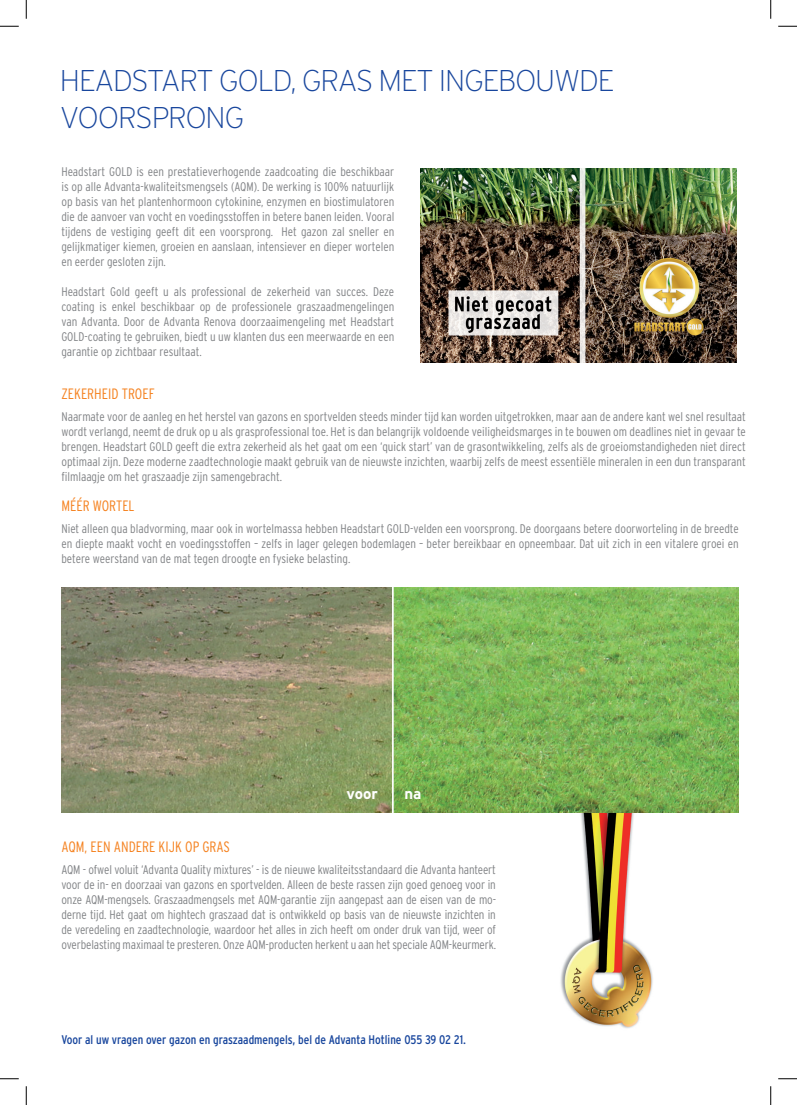
<style>
.page{position:relative;width:797px;height:1105px;background:#fff}
.page>*{position:absolute;margin:0;border:0;box-sizing:border-box;transform-origin:0 0}
.t1{font:200 30px "Interstate";letter-spacing:-.04em;color:#18469d}
.t2{font:300 condensed 15px "Interstate";color:#f58220}
.t3{font:700 15px "Interstate";color:#fff}
.t4{font:300 condensed 12.5px/15px "Interstate";color:#808285;text-align:justify}
.t5{font:condensed 12.5px "Interstate";color:#18469d}
</style>
<div class="page">
<img style="left:518px;top:812px;width:175px;height:216px">
<img style="left:420px;top:169px;width:316px;height:193px">
<img style="left:61px;top:588px;width:677px;height:224px">
<svg style="left:0;top:25px;width:19px;height:2px"></svg>
<svg style="left:778px;top:25px;width:19px;height:2px"></svg>
<svg style="left:0;top:1078px;width:19px;height:1px"></svg>
<svg style="left:778px;top:1078px;width:19px;height:1px"></svg>
<svg style="left:25px;top:0;width:2px;height:19px"></svg>
<svg style="left:25px;top:1086px;width:2px;height:19px"></svg>
<svg style="left:770px;top:0;width:1px;height:19px"></svg>
<svg style="left:770px;top:1086px;width:1px;height:19px"></svg>
<h1 class="t1" style="left:60px;top:62px;width:19px">HEAD</h1>
<h1 class="t1" style="left:132px;top:62px;width:323px">START GO LD, GRAS MET INGE</h1>
<h1 class="t1" style="left:498px;top:62px;width:98px">BOUWDE</h1>
<h1 class="t1" style="left:60px;top:99px;width:20px">VOOR</h1>
<h1 class="t1" style="left:136px;top:99px;width:52px">SPRONG</h1>
<p class="t4" style="left:61px;top:164px;width:334px">Headstart GOLD is een prestatieverhogende zaadcoating die beschikbaar is op alle Advanta-kwaliteitsmengsels (AQM). De werking is 100% natuurlijk op basis van het plantenhormoon cytokinine, enzymen en biostimulatoren die de aanvoer van vocht en voedingsstoffen in betere banen leiden. Vooral tijdens de vestiging geeft dit een voorsprong. Het gazon zal sneller en gelijkmatiger kiemen, groeien en aanslaan, intensiever en dieper wortelen en eerder gesloten zijn.</p>
<p class="t4" style="left:61px;top:284px;width:334px">Headstart Gold geeft u als professional de zekerheid van succes. Deze coating is enkel beschikbaar op de professionele graszaadmengelingen van Advanta. Door de Advanta Renova doorzaaimengeling met Headstart GOLD-coating te gebruiken, biedt u uw klanten dus een meerwaarde en een garantie op zichtbaar resultaat.</p>
<p class="t2" style="left:61px;top:384px;width:14px">Zekerheid</p>
<p class="t2" style="left:122px;top:384px;width:34px">troef</p>
<p class="t4" style="left:61px;top:409px;width:686px">Naarmate voor de aanleg en het herstel van gazons en sportvelden steeds minder tijd kan worden uitgetrokken, maar aan de andere kant wel snel resultaat wordt verlangd, neemt de druk op u als grasprofessional toe. Het is dan belangrijk voldoende veiligheidsmarges in te bouwen om deadlines niet in gevaar te brengen. Headstart GOLD geeft die extra zekerheid als het gaat om een ‘quick start’ van de grasontwikkeling, zelfs als de groeiomstandigheden niet direct optimaal zijn. Deze moderne zaadtechnologie maakt gebruik van de nieuwste inzichten, waarbij zelfs de meest essentiële mineralen in een dun transparant filmlaagje om het graszaadje zijn samengebracht.</p>
<p class="t2" style="left:61px;top:497px;width:55px">Méér wortel</p>
<p class="t4" style="left:61px;top:521px;width:679px">Niet alleen qua bladvorming, maar ook in wortelmassa hebben Headstart GOLD-velden een voorsprong. De doorgaans betere doorworteling in de breedte en diepte maakt vocht en voedingsstoffen – zelfs in lager gelegen bodemlagen – beter bereikbaar en opneembaar. Dat uit zich in een vitalere groei en betere weerstand van de mat tegen droogte en fysieke belasting.</p>
<p class="t3" style="left:346px;top:784px;width:33px">voor</p>
<p class="t3" style="left:404px;top:784px;width:19px">na</p>
<p class="t2" style="left:61px;top:837px;width:75px">AQM, een andere</p>
<p class="t2" style="left:159px;top:837px;width:7px">kijk</p>
<p class="t2" style="left:185px;top:837px;width:25px">op gras</p>
<p class="t4" style="left:61px;top:862px;width:436px">AQM - ofwel voluit ‘Advanta Quality mixtures’ - is de nieuwe kwaliteitsstandaard die Advanta hanteert voor de in- en doorzaai van gazons en sportvelden. Alleen de beste rassen zijn goed genoeg voor in onze AQM-mengsels. Graszaadmengsels met AQM-garantie zijn aangepast aan de eisen van de mo&shy;derne tijd. Het gaat om hightech graszaad dat is ontwikkeld op basis van de nieuwste inzichten in de veredeling en zaadtechnologie, waardoor het alles in zich heeft om onder druk van tijd, weer of overbelasting maximaal te presteren. Onze AQM-producten herkent u aan het speciale AQM-keurmerk.</p>
<p class="t5" style="left:61px;top:1032px;width:406px">Voor al uw vragen over gazon en graszaadmengels, bel de Advanta Hotline 055 39 02 21.</p>
</div>
